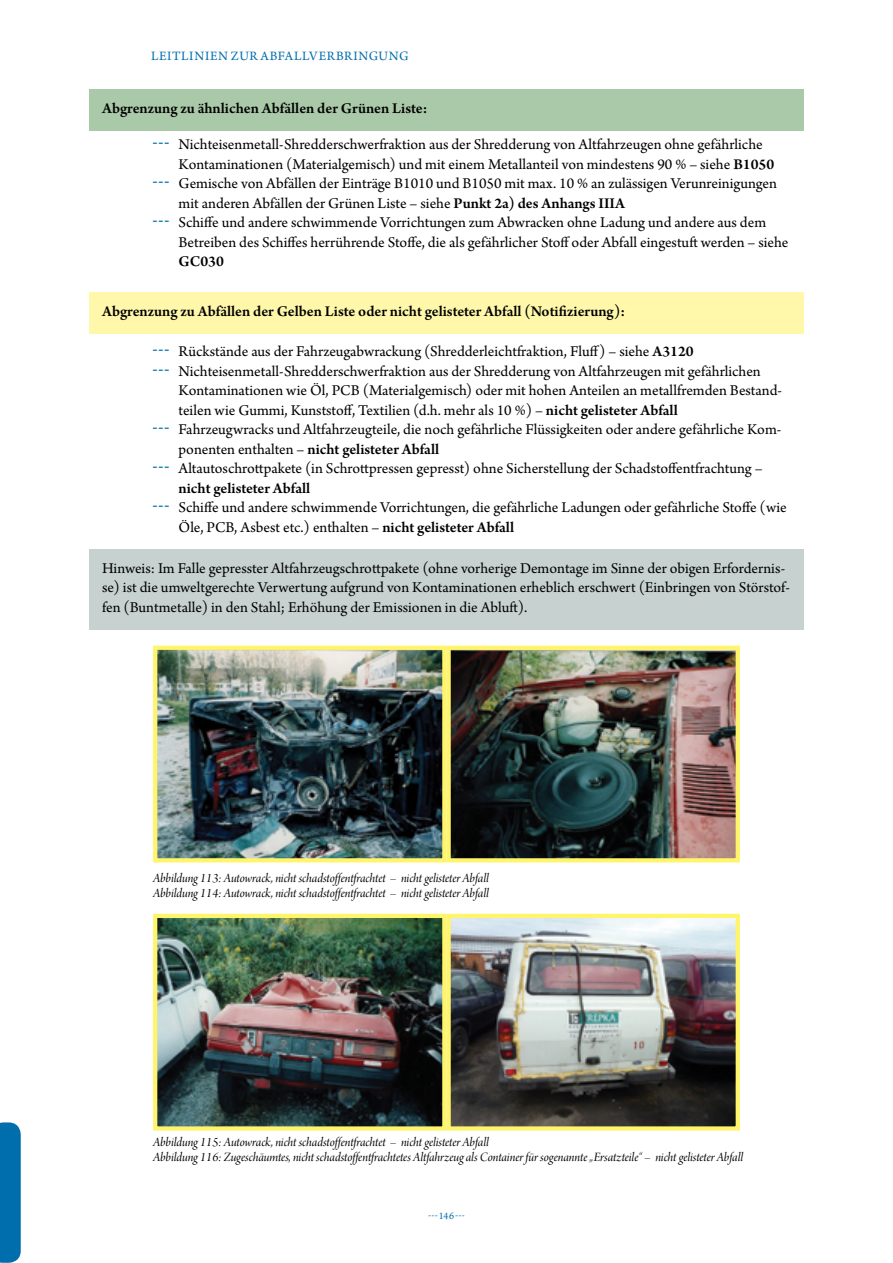
<style>
.page{position:relative;width:893px;height:1263px;background:#fff}
.page>*{position:absolute;margin:0;border:0;box-sizing:border-box;transform-origin:0 0}
.Standard_Boxtext{font:15.75px/19.5px "Arno Pro";color:#000}
.Standard_Boxtext_Gel{font:600 15.75px "Arno Pro";color:#000}
.Standard_Boxtext_Grü{font:600 15.75px "Arno Pro";color:#000}
.Abbildung{font:13.5px "Arno Pro Italic Display";letter-spacing:-.005em;color:#000}
.t1{font:13.5px "Arno Pro";letter-spacing:.045em;color:#006dad}
.t2{font:10.5px "Arno Pro";color:#006dad}
.s1{font-family:"Sim Sun";color:#006dad}
.s2{font-weight:600}
</style>
<div class="page">
<svg style="left:0;top:1122px;width:21px;height:141px"></svg>
<div style="left:89px;top:89px;width:715px;height:42px;background:#a9c9a9"></div>
<div style="left:89px;top:292px;width:715px;height:41px;background:#fff8aa"></div>
<div style="left:89px;top:549px;width:715px;height:80px;background:#c6d1d0"></div>
<img style="left:158px;top:651px;width:283px;height:206px">
<div style="left:153px;top:646px;width:293px;height:216px;border:4px solid #fff56d"></div>
<img style="left:451px;top:651px;width:284px;height:206px">
<div style="left:446px;top:646px;width:294px;height:216px;border:4px solid #fff56d"></div>
<img style="left:158px;top:919px;width:283px;height:206px">
<div style="left:153px;top:914px;width:293px;height:216px;border:4px solid #fff56d"></div>
<img style="left:451px;top:919px;width:284px;height:206px">
<div style="left:446px;top:914px;width:294px;height:216px;border:4px solid #fff56d"></div>
<p class="t1" style="left:151px;top:48px;width:259px">LEITLINIEN ZUR ABFALLVERBRINGUNG</p>
<p class="Standard_Boxtext_Grü" style="left:102px;top:99px;width:327px">Abgrenzung zu ähnlichen Abfällen der Grünen Liste:</p>
<p class="Standard_Boxtext" style="left:179px;top:136px;width:597px;text-indent:-26px"><span class="s1">┄</span> Nichteisenmetall-Shredderschwerfraktion aus der Shredderung von Altfahrzeugen ohne gefährliche<br>Kontaminationen (Materialgemisch) und mit einem Metallanteil von mindestens 90 % – siehe <span class="s2">B1050</span></p>
<p class="Standard_Boxtext" style="left:179px;top:175px;width:600px;text-indent:-26px"><span class="s1">┄</span> Gemische von Abfällen der Einträge B1010 und B1050 mit max. 10 % an zulässigen Verunreinigungen mit anderen Abfällen der Grünen Liste – siehe <span class="s2">Punkt 2a) des Anhangs IIIA</span></p>
<p class="Standard_Boxtext" style="left:179px;top:214px;width:611px;text-indent:-26px"><span class="s1">┄</span> Schiffe und andere schwimmende Vorrichtungen zum Abwracken ohne Ladung und andere aus dem<br>Betreiben des Schiffes herrührende Stoffe, die als gefährlicher Stoff oder Abfall eingestuft werden – siehe<br><span class="s2">GC030</span></p>
<p class="Standard_Boxtext_Gel" style="left:102px;top:302px;width:524px">Abgrenzung zu Abfällen der Gelben Liste oder nicht gelisteter Abfall (Notifizierung):</p>
<p class="Standard_Boxtext" style="left:153px;top:343px;width:542px"><span class="s1">┄</span> Rückstände aus der Fahrzeugabwrackung (Shredderleichtfraktion, Fluff) – siehe <span class="s2">A3120</span></p>
<p class="Standard_Boxtext" style="left:179px;top:362px;width:605px;text-indent:-26px"><span class="s1">┄</span> Nichteisenmetall-Shredderschwerfraktion aus der Shredderung von Altfahrzeugen mit gefährlichen<br>Kontaminationen wie Öl, PCB (Materialgemisch) oder mit hohen Anteilen an metallfremden Bestand&shy;teilen wie Gummi, Kunststoff, Textilien (d.h. mehr als 10 %) – <span class="s2">nicht gelisteter Abfall</span></p>
<p class="Standard_Boxtext" style="left:179px;top:421px;width:604px;text-indent:-26px"><span class="s1">┄</span> Fahrzeugwracks und Altfahrzeugteile, die noch gefährliche Flüssigkeiten oder andere gefährliche Kom&shy;ponenten enthalten – <span class="s2">nicht gelisteter Abfall</span></p>
<p class="Standard_Boxtext" style="left:179px;top:460px;width:585px;text-indent:-26px"><span class="s1">┄</span> Altautoschrottpakete (in Schrottpressen gepresst) ohne Sicherstellung der Schadstoffentfrachtung – <span class="s2">nicht gelisteter Abfall</span></p>
<p class="Standard_Boxtext" style="left:179px;top:499px;width:610px;text-indent:-26px"><span class="s1">┄</span> Schiffe und andere schwimmende Vorrichtungen, die gefährliche Ladungen oder gefährliche Stoffe (wie<br>Öle, PCB, Asbest etc.) enthalten – <span class="s2">nicht gelisteter Abfall</span></p>
<p class="Standard_Boxtext" style="left:102px;top:559px;width:689px">Hinweis: Im Falle gepresster Altfahrzeugschrottpakete (ohne vorherige Demontage im Sinne der obigen Erfordernis&shy;se) ist die umweltgerechte Verwertung aufgrund von Kontaminationen erheblich erschwert (Einbringen von Störstof&shy;fen (Buntmetalle) in den Stahl; Erhöhung der Emissionen in die Abluft).</p>
<p class="Abbildung" style="left:153px;top:870px;width:337px">Abbildung 113: Autowrack, nicht schadstoffentfrachtet – nicht gelisteter Abfall</p>
<p class="Abbildung" style="left:153px;top:885px;width:337px">Abbildung 114: Autowrack, nicht schadstoffentfrachtet – nicht gelisteter Abfall</p>
<p class="Abbildung" style="left:153px;top:1134px;width:337px">Abbildung 115: Autowrack, nicht schadstoffentfrachtet – nicht gelisteter Abfall</p>
<p class="Abbildung" style="left:153px;top:1149px;width:592px">Abbildung 116: Zugeschäumtes, nicht schadstoffentfrachtetes Altfahrzeug als Container für sogenannte „Ersatzteile“ – nicht gelisteter Abfall</p>
<p class="t2" style="left:428px;top:1210px;width:38px">---146---</p>
</div>
